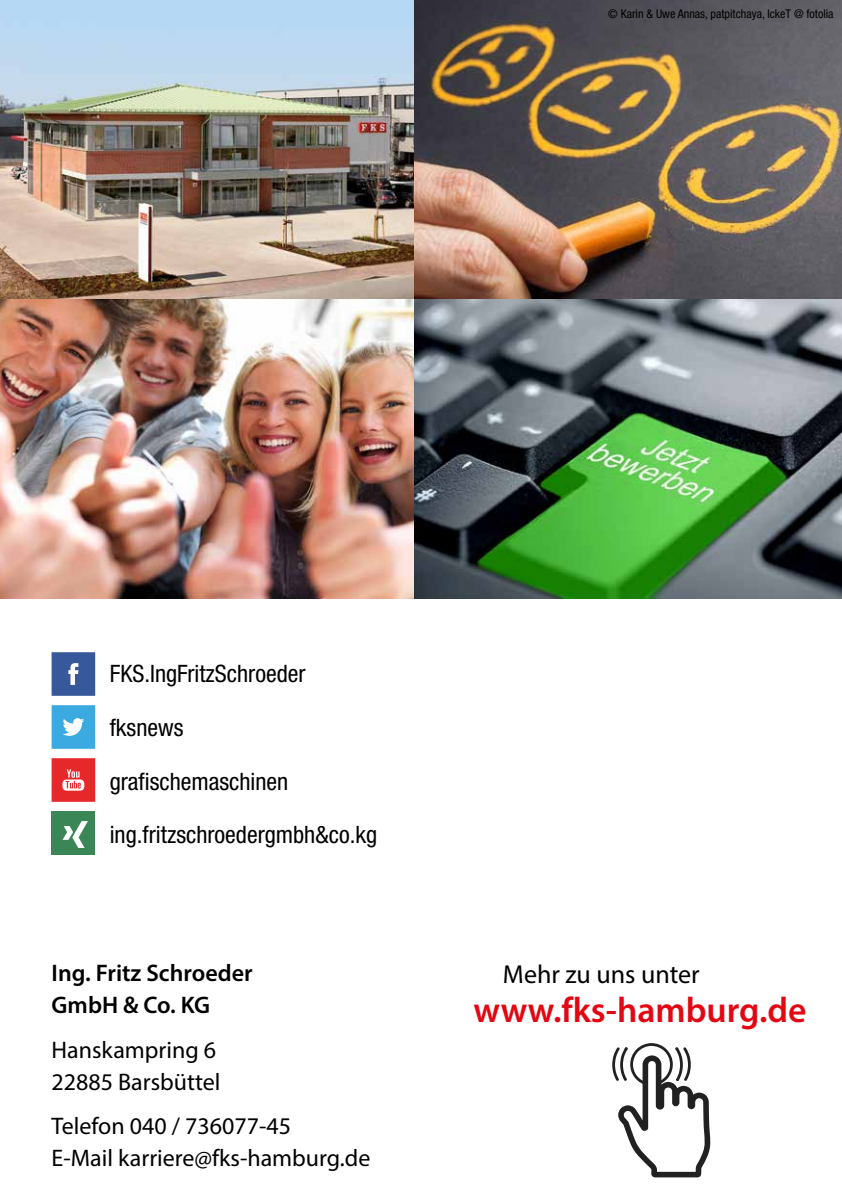
<style>
.page{position:relative;width:842px;height:1191px;background:#fff}
.page>*{position:absolute;margin:0;border:0;box-sizing:border-box;transform-origin:0 0}
.t1{font:600 35.6px "Myriad Pro";color:#e30613}
.t2{font:26px "Myriad Pro";color:#000}
.t3{font:24px/32px "Myriad Pro";color:#000}
.t4{font:condensed 24px "Helvetica Neue";color:#000}
.t5{font:600 24px "Myriad Pro";color:#000}
.t6{font:condensed 12px "Helvetica Neue";color:#000}
</style>
<div class="page">
<svg style="left:612px;top:1043px;width:98px;height:134px"></svg>
<img style="left:0;top:0;width:842px;height:598px">
<svg style="left:52px;top:652px;width:43px;height:44px;background:#4664a2"></svg>
<svg style="left:52px;top:705px;width:43px;height:44px;background:#53b5e4"></svg>
<svg style="left:52px;top:758px;width:43px;height:44px;background:#e94345"></svg>
<div style="left:52px;top:811px;width:43px;height:44px;background:#3a8656"></div>
<svg style="left:62px;top:821px;width:26px;height:27px"></svg>
<p class="t6" style="left:608px;top:7px;width:227px">© Karin &amp; Uwe Annas, patpitchaya, IckeT @ fotolia</p>
<p class="t4" style="left:110px;top:660px;width:197px">FKS.IngFritzSchroeder</p>
<p class="t4" style="left:110px;top:713px;width:75px">fksnews</p>
<p class="t4" style="left:110px;top:767px;width:180px">grafischemaschinen</p>
<p class="t4" style="left:110px;top:821px;width:269px">ing.fritzschroedergmbh&amp;co.kg</p>
<p class="t5" style="left:52px;top:957px;width:202px">Ing. Fritz Schroeder</p>
<p class="t2" style="left:503px;top:957px;width:198px">Mehr zu uns unter</p>
<p class="t5" style="left:52px;top:989px;width:160px">GmbH &amp; Co. KG</p>
<p class="t3" style="left:52px;top:1033px;width:170px">Hanskampring 6<br>22885 Barsbüttel</p>
<p class="t3" style="left:52px;top:1109px;width:320px">Telefon 040 / 736077-45<br>E-Mail karriere@fks-hamburg.de</p>
<h1 class="t1" style="left:473px;top:987px;width:335px">www.fks-hamburg.de</h1>
</div>
